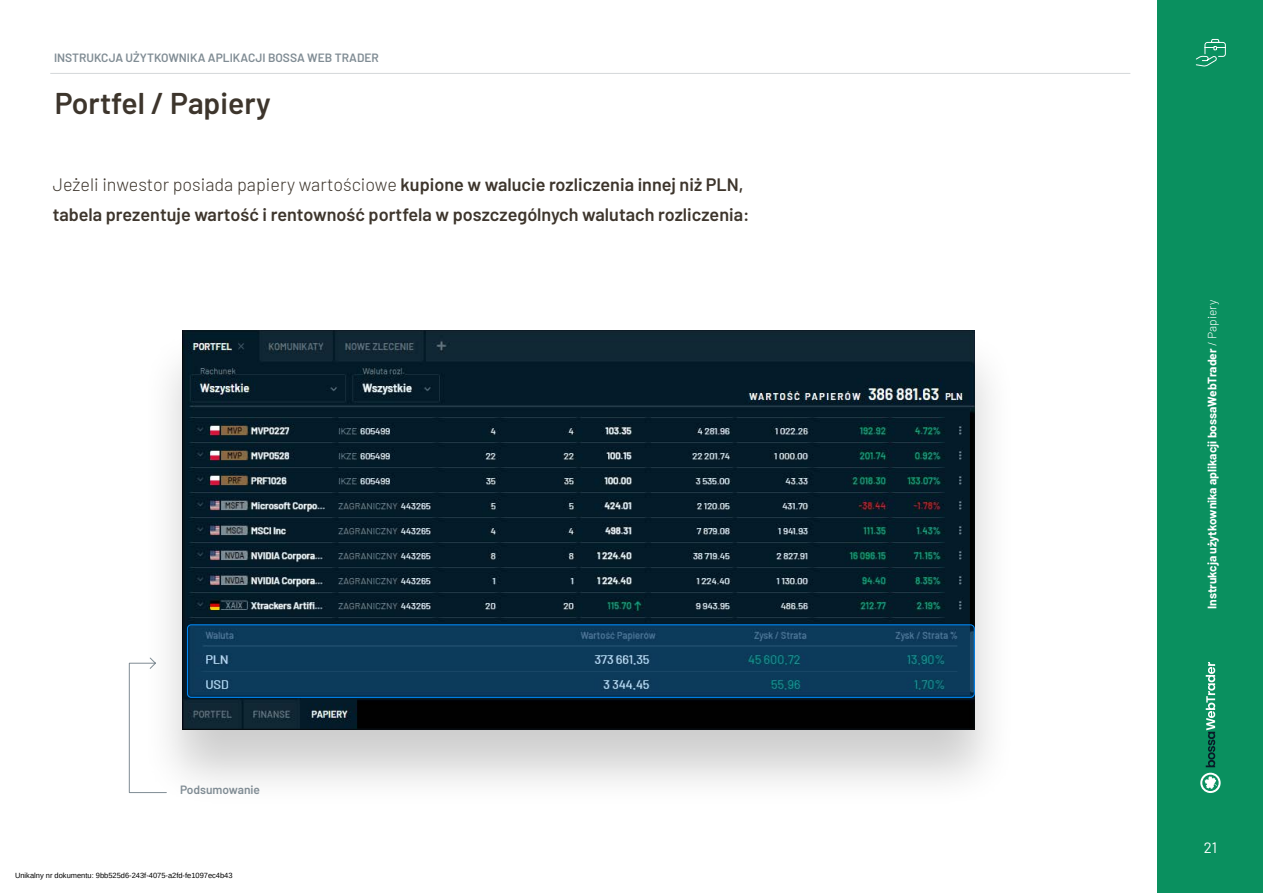
<style>
.page{position:relative;width:1263px;height:893px;background:#fff}
.page>*{position:absolute;margin:0;border:0;box-sizing:border-box;transform-origin:0 0}
.t1{font:600 30px "Barlow";color:#3d352c}
.t2{font:600 18px/30px "Barlow";color:#3d352c}
.t3{font:15px "Barlow";color:#fff}
.t4{font:600 12px "Barlow";color:#808c94}
.t5{font:700 12px "Barlow";color:#fff}
.t6{font:7.5px "Liberation Sans";color:#000}
.s1{font-weight:300}
</style>
<div class="page">
<div style="left:1158px;top:0;width:105px;height:893px;background:#0a905f"></div>
<svg style="left:1200px;top:773px;width:21px;height:20px"></svg>
<svg style="left:1206px;top:662px;width:9px;height:105px"></svg>
<hr style="left:50px;top:73px;width:1080px;height:1px;background:#1d313e">
<div style="left:141px;top:327px;width:876px;height:482px;background:#000;opacity:.2"></div>
<img style="left:183px;top:331px;width:792px;height:398px">
<svg style="left:187px;top:625px;width:787px;height:72px;background:#0e3d5d"></svg>
<div style="left:187px;top:624px;width:788px;height:74px;border:1px solid #008bfc;border-radius:4px"></div>
<svg style="left:129px;top:657px;width:38px;height:136px"></svg>
<svg style="left:1195px;top:39px;width:31px;height:28px"></svg>
<p class="t4" style="left:54px;top:49px;width:326px">INSTRUKCJA UŻYTKOWNIKA APLIKACJI BOSSA WEB TRADER</p>
<h1 class="t1" style="left:55px;top:81px;width:218px">Portfel / Papiery</h1>
<p class="t2" style="left:53px;top:168px;width:698px"><span class="s1">Jeżeli inwestor posiada papiery wartościowe</span> kupione w walucie rozliczenia innej niż PLN, tabela prezentuje wartość i rentowność portfela w poszczególnych walutach rozliczenia:</p>
<p class="t4" style="left:180px;top:780px;width:82px">Podsumowanie</p>
<p class="t6" style="left:15px;top:871px;width:219px">Unikalny nr dokumentu: 9bb525d6-243f-4075-a2fd-fe1097ec4b43</p>
<p class="t5" style="left:1203px;top:609px;width:311px;rotate:-90deg">Instrukcja użytkownika aplikacji bossaWebTrader <span class="s1">/ Papiery</span></p>
<p class="t3" style="left:1204px;top:837px;width:15px">21</p>
</div>
